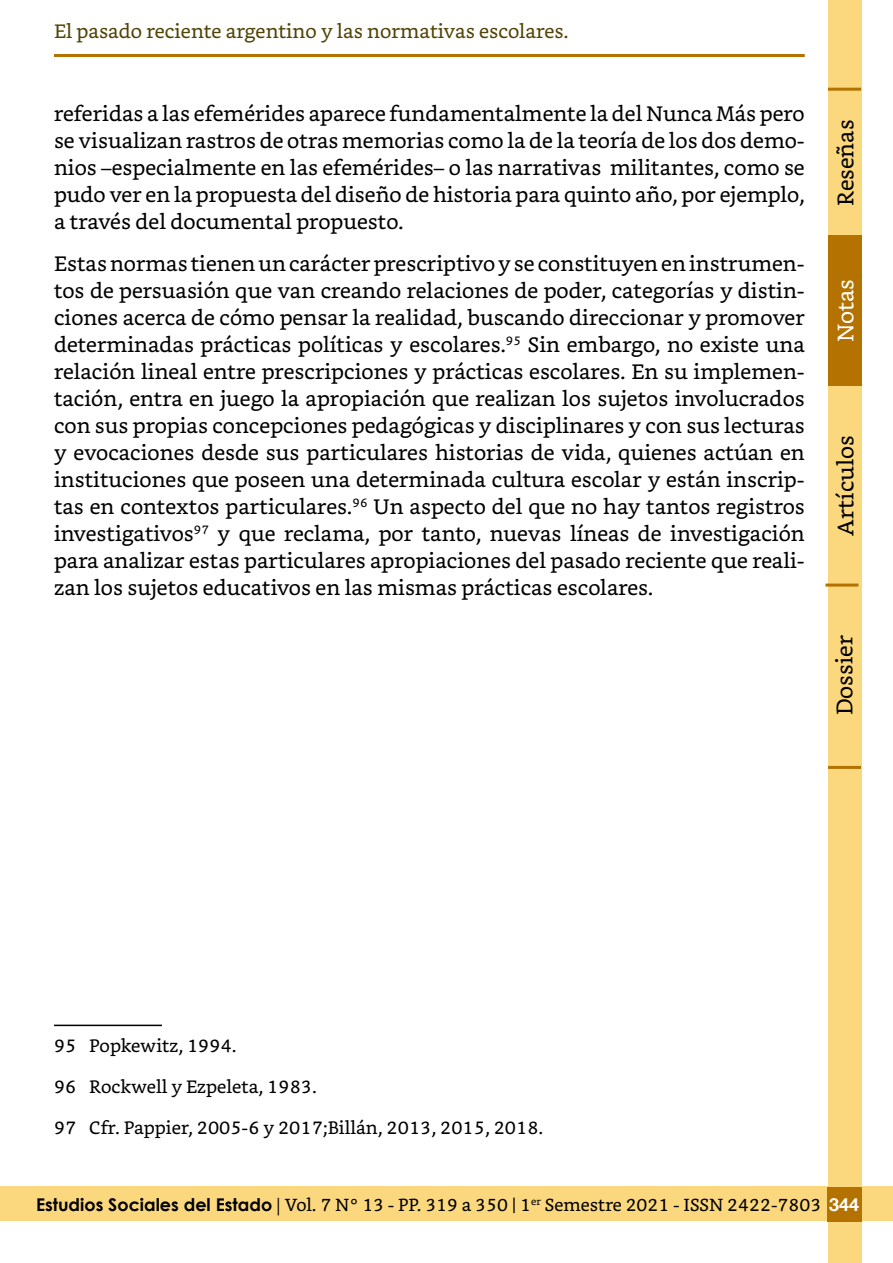
<style>
.page{position:relative;width:893px;height:1263px;background:#fff}
.page>*{position:absolute;margin:0;border:0;box-sizing:border-box;transform-origin:0 0}
.t1{font:22.5px "Bookerly";color:#000}
.t2{font:22.5px "Bookerly";color:#fff}
.Cuerpo{font:21px/27px "Bookerly";color:#000;text-align:justify}
.t3{font:19.5px "Bookerly";color:#524405}
.Notas_al_pie{font:18px "Bookerly";color:#000}
.t4{font:17.55px "Bookerly";color:#000}
.s1{font-family:"Century Gothic";font-weight:700}
.s2{font-family:"Minion Pro"}
.s3{font-family:"Helvetica Neue";font-weight:700;font-size:18px;color:#fff}
</style>
<div class="page">
<div style="left:0;top:1187px;width:893px;height:34px;background:#fbd87e"></div>
<div style="left:828px;top:0;width:33px;height:1263px;background:#fbd87e"></div>
<div style="left:828px;top:235px;width:33px;height:151px;background:#b47300"></div>
<hr style="left:828px;top:766px;width:33px;height:3px;background:#b47300">
<div style="left:827px;top:1187px;width:35px;height:35px;background:#b47300"></div>
<hr style="left:828px;top:88px;width:33px;height:3px;background:#b47300">
<hr style="left:54px;top:54px;width:751px;height:3px;background:#b47300">
<hr style="left:825px;top:584px;width:33px;height:3px;background:#b47300">
<hr style="left:54px;top:1025px;width:108px;height:1px;background:#000">
<p class="t3" style="left:54px;top:20px;width:516px">El pasado reciente argentino y las normativas escolares.</p>
<p class="Cuerpo" style="left:54px;top:100px;width:752px">referidas a las efemérides aparece fundamentalmente la del Nunca Más pero se visualizan rastros de otras memorias como la de la teoría de los dos demo&shy;nios –especialmente en las efemérides– o las narrativas militantes, como se pudo ver en la propuesta del diseño de historia para quinto año, por ejemplo, a través del documental propuesto.</p>
<p class="Cuerpo" style="left:54px;top:250px;width:752px">Estas normas tienen un carácter prescriptivo y se constituyen en instrumen&shy;tos de persuasión que van creando relaciones de poder, categorías y distin&shy;ciones acerca de cómo pensar la realidad, buscando direccionar y promover determinadas prácticas políticas y escolares.<sup>95</sup> Sin embargo, no existe una relación lineal entre prescripciones y prácticas escolares. En su implemen&shy;tación, entra en juego la apropiación que realizan los sujetos involucrados con sus propias concepciones pedagógicas y disciplinares y con sus lecturas y evocaciones desde sus particulares historias de vida, quienes actúan en instituciones que poseen una determinada cultura escolar y están inscrip&shy;tas en contextos particulares.<sup>96</sup> Un aspecto del que no hay tantos registros investigativos<sup>97</sup> y que reclama, por tanto, nuevas líneas de investigación para analizar estas particulares apropiaciones del pasado reciente que reali&shy;zan los sujetos educativos en las mismas prácticas escolares.</p>
<p class="t1" style="left:833px;top:206px;width:88px;rotate:-90deg">Reseñas</p>
<p class="t2" style="left:833px;top:342px;width:65px;rotate:-90deg">Notas</p>
<p class="t1" style="left:833px;top:536px;width:102px;rotate:-90deg">Artículos</p>
<p class="t1" style="left:832px;top:715px;width:82px;rotate:-90deg">Dossier</p>
<p class="Notas_al_pie" style="left:54px;top:1035px;width:184px">95 Popkewitz, 1994.</p>
<p class="Notas_al_pie" style="left:54px;top:1076px;width:264px">96 Rockwell y Ezpeleta, 1983.</p>
<p class="Notas_al_pie" style="left:54px;top:1117px;width:491px">97 Cfr. Pappier, 2005-6 y 2017;Billán, 2013, 2015, 2018.</p>
<p class="t4" style="left:36px;top:1194px;width:825px"><span class="s1">Estudios Sociales del Estado</span> <span class="s2">|</span> Vol. 7 N° 13 - PP. 319 a 350 | 1<sup>er</sup> Semestre 2021 - ISSN 2422-7803 <span class="s3">344</span></p>
</div>
